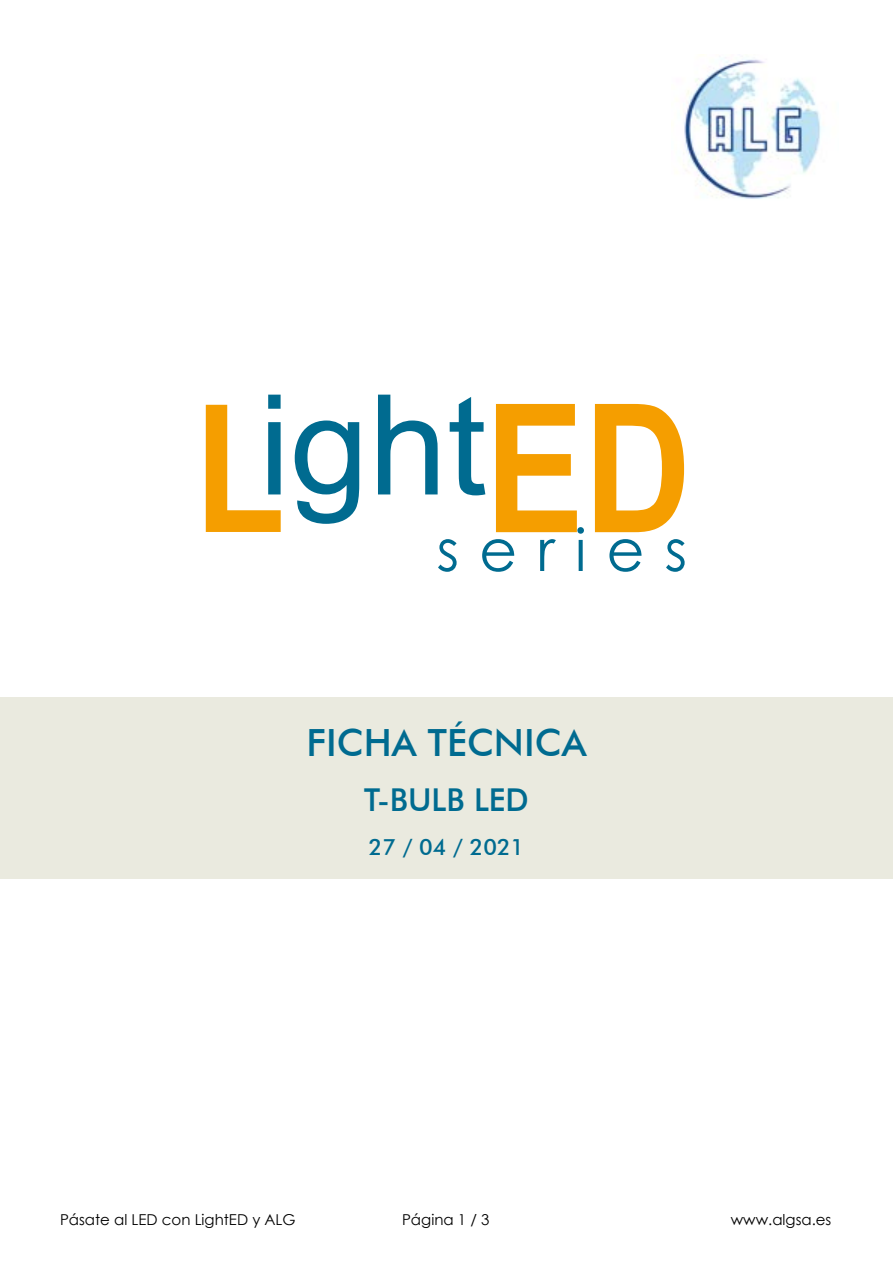
<style>
.page{position:relative;width:893px;height:1263px;background:#fff}
.page>*{position:absolute;margin:0;border:0;box-sizing:border-box;transform-origin:0 0}
.t1{font:58.5px "Century Gothic";letter-spacing:.34em;color:#006b90}
.t2{font:500 37.5px "Futura BT";color:#006b90}
.t3{font:500 31.5px "Futura BT";color:#006b90}
.t4{font:500 22.5px "Futura BT";color:#006b90}
.t5{font:15px "Century Gothic";color:#000}
</style>
<div class="page">
<img style="left:684px;top:54px;width:138px;height:145px">
<div style="left:0;top:698px;width:893px;height:181px;background:#eaeadf"></div>
<svg style="left:206px;top:395px;width:75px;height:137px"></svg>
<svg style="left:295px;top:420px;width:64px;height:104px"></svg>
<svg style="left:378px;top:395px;width:60px;height:99px"></svg>
<svg style="left:450px;top:397px;width:35px;height:98px"></svg>
<svg style="left:496px;top:404px;width:81px;height:128px"></svg>
<svg style="left:595px;top:404px;width:89px;height:128px"></svg>
<h1 class="t1" style="left:436px;top:509px;width:252px">series</h1>
<h2 class="t2" style="left:306px;top:720px;width:282px">FICHA TÉCNICA</h2>
<h3 class="t3" style="left:364px;top:780px;width:166px">T-BULB LED</h3>
<h3 class="t4" style="left:369px;top:833px;width:157px">27 / 04 / 2021</h3>
<p class="t5" style="left:60px;top:1209px;width:237px">Pásate al LED con LightED y ALG</p>
<p class="t5" style="left:402px;top:1209px;width:89px">Página 1 / 3</p>
<p class="t5" style="left:731px;top:1209px;width:102px">www.algsa.es</p>
</div>
